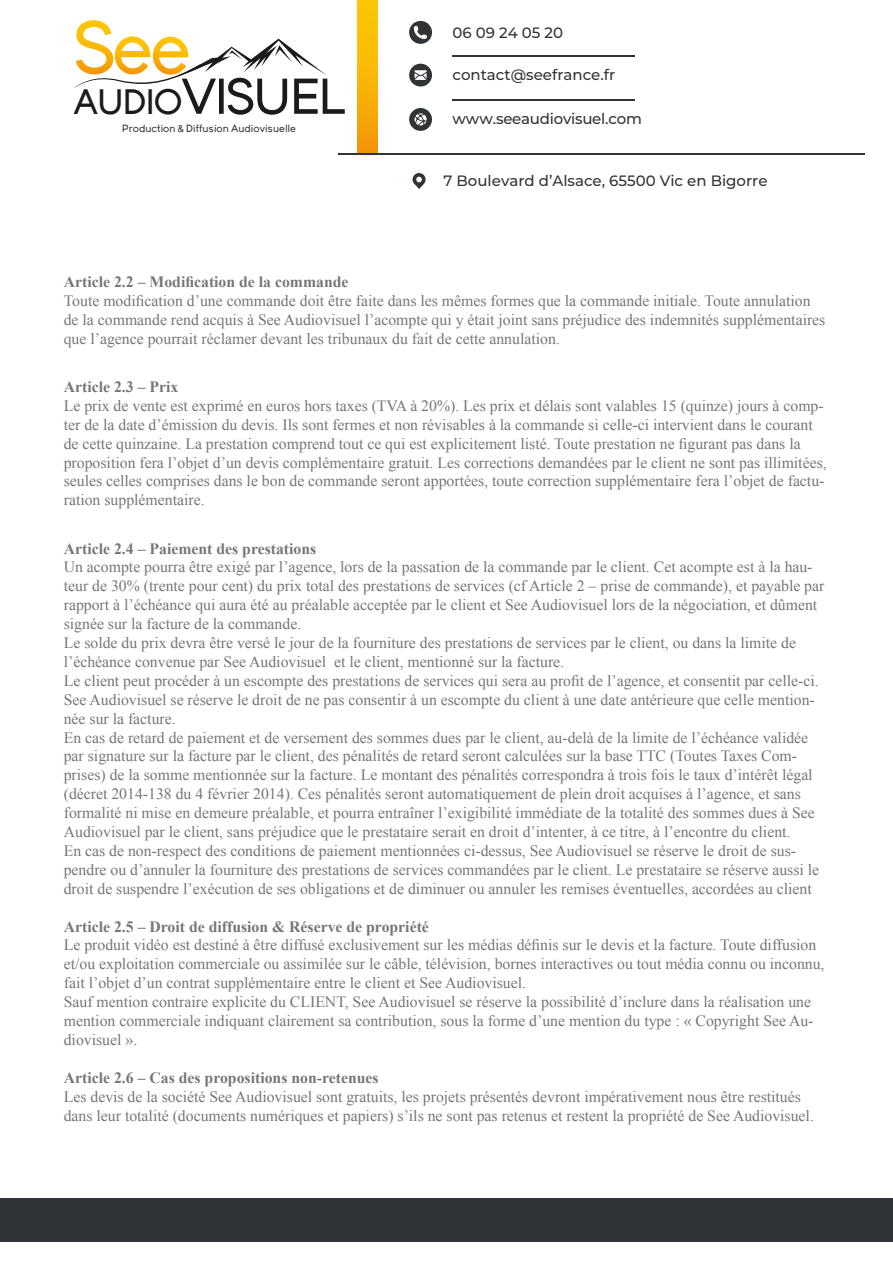
<style>
.page{position:relative;width:893px;height:1263px;background:#fff}
.page>*{position:absolute;margin:0;border:0;box-sizing:border-box;transform-origin:0 0}
.t1{font:50.25px "Young";letter-spacing:-.05em;color:#1b1b1b}
.t2{font:15.75px/18.9px "Times New Roman";color:#767676}
.t3{font:700 15.75px "Times New Roman";color:#767676}
.t4{font:500 15px "Montserrat";color:#313436}
.t5{font:10.35px "Young";color:#343434}
.s1{font-size:35.1px}
</style>
<div class="page">
<div style="left:0;top:1198px;width:893px;height:44px;background:#313436"></div>
<div style="left:358px;top:0;width:20px;height:154px;background:linear-gradient(to bottom,#fecd05,#f49a08)"></div>
<hr style="left:338px;top:154px;width:526px;height:1px;background:#313436">
<hr style="left:452px;top:99px;width:183px;height:1px;background:#313436">
<hr style="left:452px;top:55px;width:183px;height:2px;background:#313436">
<svg style="left:409px;top:108px;width:23px;height:23px"></svg>
<svg style="left:409px;top:64px;width:23px;height:23px"></svg>
<svg style="left:409px;top:21px;width:23px;height:23px"></svg>
<svg style="left:413px;top:173px;width:13px;height:16px"></svg>
<svg style="left:74px;top:20px;width:252px;height:68px"></svg>
<h1 class="t1" style="left:74px;top:69px;width:273px"><span class="s1">AUDIO</span>VISUEL</h1>
<p class="t5" style="left:122px;top:122px;width:176px">Production &amp; Diffusion Audiovisuelle</p>
<p class="t4" style="left:452px;top:22px;width:112px">06 09 24 05 20</p>
<p class="t4" style="left:452px;top:64px;width:164px">contact@seefrance.fr</p>
<p class="t4" style="left:452px;top:109px;width:191px">www.seeaudiovisuel.com</p>
<p class="t4" style="left:444px;top:170px;width:325px">7 Boulevard d’Alsace, 65500 Vic en Bigorre</p>
<p class="t3" style="left:64px;top:271px;width:286px">Article 2.2 – Modification de la commande</p>
<p class="t2" style="left:64px;top:291px;width:763px">Toute modification d’une commande doit être faite dans les mêmes formes que la commande initiale. Toute annulation de la commande rend acquis à See Audiovisuel l’acompte qui y était joint sans préjudice des indemnités supplémentaires que l’agence pourrait réclamer devant les tribunaux du fait de cette annulation.</p>
<p class="t3" style="left:64px;top:376px;width:116px">Article 2.3 – Prix</p>
<p class="t2" style="left:64px;top:396px;width:764px">Le prix de vente est exprimé en euros hors taxes (TVA à 20%). Les prix et délais sont valables 15 (quinze) jours à comp&shy;ter de la date d’émission du devis. Ils sont fermes et non révisables à la commande si celle-ci intervient dans le courant de cette quinzaine. La prestation comprend tout ce qui est explicitement listé. Toute prestation ne figurant pas dans la proposition fera l’objet d’un devis complémentaire gratuit. Les corrections demandées par le client ne sont pas illimitées, seules celles comprises dans le bon de commande seront apportées, toute correction supplémentaire fera l’objet de factu&shy;ration supplémentaire.</p>
<p class="t3" style="left:64px;top:537px;width:254px">Article 2.4 – Paiement des prestations</p>
<p class="t2" style="left:64px;top:557px;width:762px">Un acompte pourra être exigé par l’agence, lors de la passation de la commande par le client. Cet acompte est à la hau&shy;teur de 30% (trente pour cent) du prix total des prestations de services (cf Article 2 – prise de commande), et payable par rapport à l’échéance qui aura été au préalable acceptée par le client et See Audiovisuel lors de la négociation, et dûment signée sur la facture de la commande.<br>Le solde du prix devra être versé le jour de la fourniture des prestations de services par le client, ou dans la limite de l’échéance convenue par See Audiovisuel et le client, mentionné sur la facture.<br>Le client peut procéder à un escompte des prestations de services qui sera au profit de l’agence, et consentit par celle-ci.<br>See Audiovisuel se réserve le droit de ne pas consentir à un escompte du client à une date antérieure que celle mention&shy;née sur la facture.<br>En cas de retard de paiement et de versement des sommes dues par le client, au-delà de la limite de l’échéance validée par signature sur la facture par le client, des pénalités de retard seront calculées sur la base TTC (Toutes Taxes Com&shy;prises) de la somme mentionnée sur la facture. Le montant des pénalités correspondra à trois fois le taux d’intérêt légal (décret 2014-138 du 4 février 2014). Ces pénalités seront automatiquement de plein droit acquises à l’agence, et sans formalité ni mise en demeure préalable, et pourra entraîner l’exigibilité immédiate de la totalité des sommes dues à See Audiovisuel par le client, sans préjudice que le prestataire serait en droit d’intenter, à ce titre, à l’encontre du client.<br>En cas de non-respect des conditions de paiement mentionnées ci-dessus, See Audiovisuel se réserve le droit de sus&shy;pendre ou d’annuler la fourniture des prestations de services commandées par le client. Le prestataire se réserve aussi le droit de suspendre l’exécution de ses obligations et de diminuer ou annuler les remises éventuelles, accordées au client</p>
<p class="t3" style="left:64px;top:915px;width:367px">Article 2.5 – Droit de diffusion &amp; Réserve de propriété</p>
<p class="t2" style="left:64px;top:935px;width:762px">Le produit vidéo est destiné à être diffusé exclusivement sur les médias définis sur le devis et la facture. Toute diffusion et/ou exploitation commerciale ou assimilée sur le câble, télévision, bornes interactives ou tout média connu ou inconnu, fait l’objet d’un contrat supplémentaire entre le client et See Audiovisuel.<br>Sauf mention contraire explicite du CLIENT, See Audiovisuel se réserve la possibilité d’inclure dans la réalisation une mention commerciale indiquant clairement sa contribution, sous la forme d’une mention du type : « Copyright See Au&shy;diovisuel ».</p>
<p class="t3" style="left:64px;top:1066px;width:316px">Article 2.6 – Cas des propositions non-retenues</p>
<p class="t2" style="left:64px;top:1087px;width:752px">Les devis de la société See Audiovisuel sont gratuits, les projets présentés devront impérativement nous être restitués dans leur totalité (documents numériques et papiers) s’ils ne sont pas retenus et restent la propriété de See Audiovisuel.</p>
</div>
